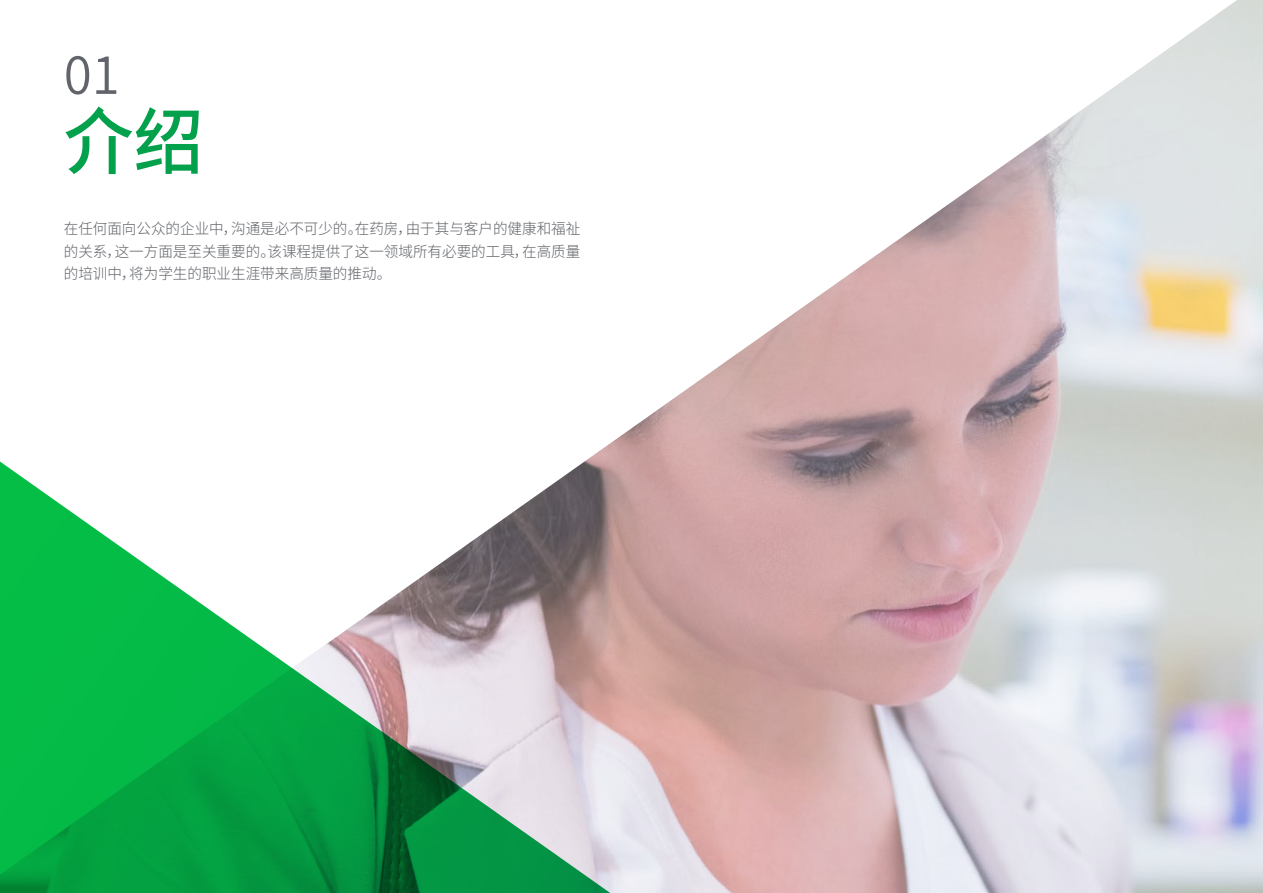
<style>
.page{position:relative;width:1263px;height:893px;background:#fff}
.page>*{position:absolute;margin:0;border:0;box-sizing:border-box;transform-origin:0 0}
.t1{font:500 72px "Source Han Sans CN";color:#04a14d}
.t2{font:52.5px "Source Han Sans CN";color:#61646a}
.t3{font:300 15px/22.5px "Source Han Sans CN";color:#61646a;text-align:justify}
</style>
<div class="page">
<img style="left:607px;top:0;width:656px;height:893px">
<svg style="left:0;top:446px;width:640px;height:447px"></svg>
<h2 class="t2" style="left:64px;top:45px;width:57px">01</h2>
<h1 class="t1" style="left:64px;top:101px;width:141px">介绍</h1>
<p class="t3" style="left:64px;top:218px;width:518px">在任何面向公众的企业中，沟通是必不可少的。在药房，由于其与客户的健康和福祉的关系，这一方面是至关重要的。该课程提供了这一领域所有必要的工具，在高质量的培训中，将为学生的职业生涯带来高质量的推动。</p>
</div>
